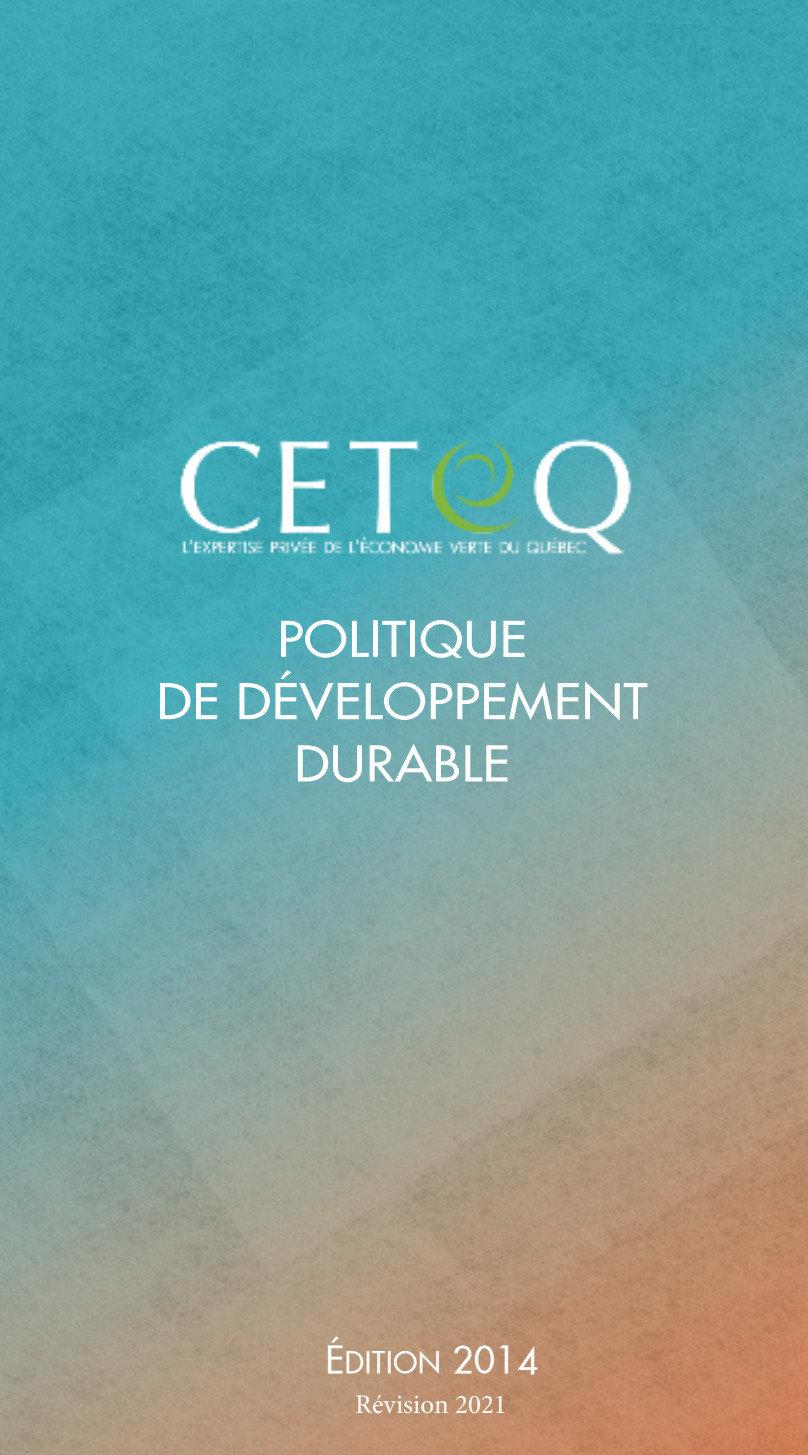
<style>
.page{position:relative;width:808px;height:1455px;background:#fff}
.page>*{position:absolute;margin:0;border:0;box-sizing:border-box;transform-origin:0 0}
.t1{font:48px/62.1px "Futura Extended";letter-spacing:.015em;color:#fff;text-align:center;scale:1.09 1}
.t2{font:28.8px "Futura Extended";letter-spacing:.025em;color:#fff}
.t3{font:27px "Minion Pro";color:#fff}
.s1{font-size:36px}
</style>
<div class="page">
<img style="left:0;top:0;width:808px;height:1454px">
<img style="left:163px;top:424px;width:487px;height:149px">
<p class="t1" style="left:157px;top:609px;width:452px">POLITIQUE<br>DE DÉVELOPPEMENT<br>DURABLE</p>
<p class="t2" style="left:311px;top:1338px;width:214px"><span class="s1">É</span>DITION <span class="s1">2014</span></p>
<p class="t2" style="left:325px;top:1346px;width:214px"><span class="s1">É</span>DITION <span class="s1">2014</span></p>
<p class="t3" style="left:355px;top:1386px;width:153px">Révision 2021</p>
</div>
